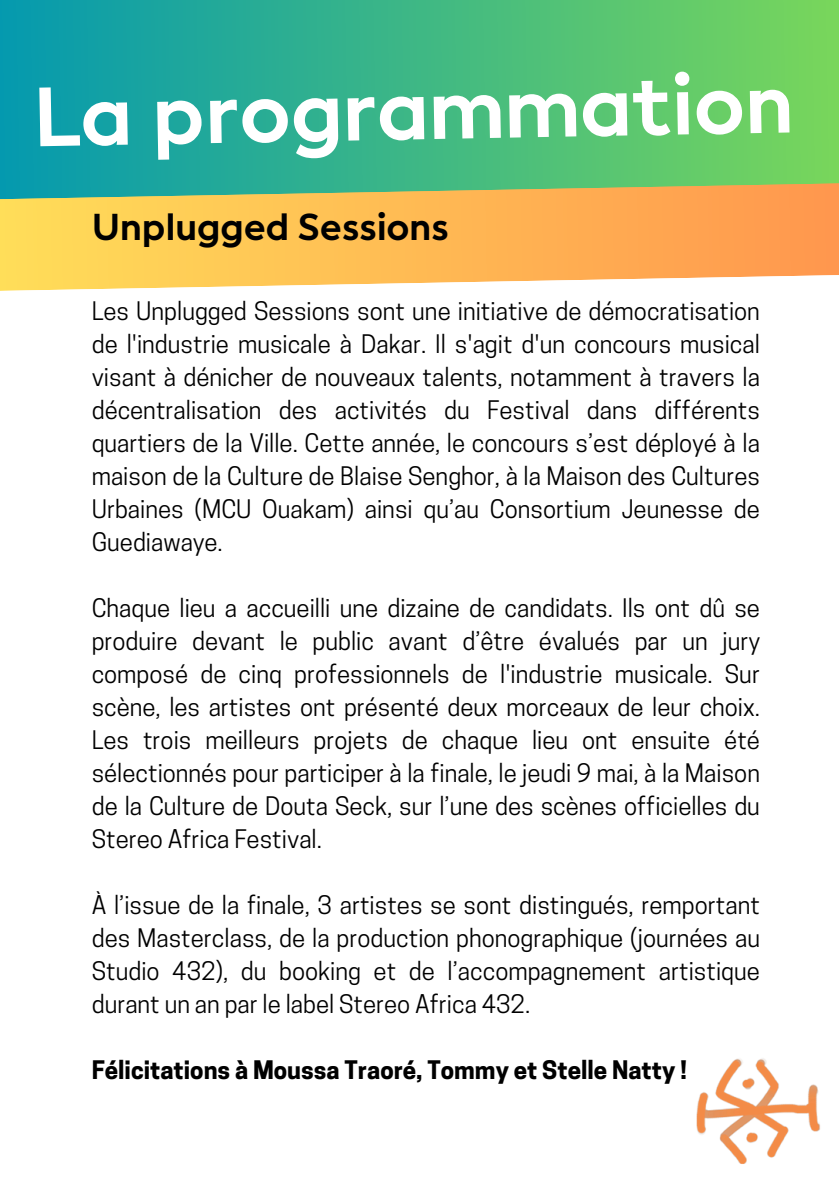
<style>
.page{position:relative;width:839px;height:1191px;background:#fff}
.page>*{position:absolute;margin:0;border:0;box-sizing:border-box;transform-origin:0 0}
.t1{font:700 83.4px "Facundo";color:#fff}
.t2{font:700 37.2px "Facundo";color:#000}
.t3{font:24px/33px "Cooper Hewitt";color:#000;text-align:justify}
.t4{font:700 24px "Cooper Hewitt";color:#000}
</style>
<div class="page">
<svg style="left:0;top:200px;width:838px;height:91px"></svg>
<svg style="left:0;top:0;width:838px;height:200px"></svg>
<img style="left:696px;top:1058px;width:124px;height:106px">
<p class="t1" style="left:32px;top:62px;width:762px;rotate:-1deg">La programmation</p>
<p class="t2" style="left:92px;top:203px;width:359px">Unplugged Sessions</p>
<h1 class="t3" style="left:92px;top:298px;width:669px">Les Unplugged Sessions sont une initiative de démocratisation de l'industrie musicale à Dakar. Il s'agit d'un concours musical visant à dénicher de nouveaux talents, notamment à travers la décentralisation des activités du Festival dans différents quartiers de la Ville. Cette année, le concours s’est déployé à la maison de la Culture de Blaise Senghor, à la Maison des Cultures Urbaines (MCU Ouakam) ainsi qu’au Consortium Jeunesse de Guediawaye.</h1>
<h2 class="t3" style="left:92px;top:595px;width:669px">Chaque lieu a accueilli une dizaine de candidats. Ils ont dû se produire devant le public avant d’être évalués par un jury composé de cinq professionnels de l'industrie musicale. Sur scène, les artistes ont présenté deux morceaux de leur choix.<br>Les trois meilleurs projets de chaque lieu ont ensuite été sélectionnés pour participer à la finale, le jeudi 9 mai, à la Maison de la Culture de Douta Seck, sur l’une des scènes officielles du Stereo Africa Festival.</h2>
<p class="t3" style="left:92px;top:892px;width:669px">À l’issue de la finale, 3 artistes se sont distingués, remportant des Masterclass, de la production phonographique (journées au Studio 432), du booking et de l’accompagnement artistique durant un an par le label Stereo Africa 432.</p>
<p class="t4" style="left:92px;top:1061px;width:596px">Félicitations à Moussa Traoré, Tommy et Stelle Natty !</p>
</div>
